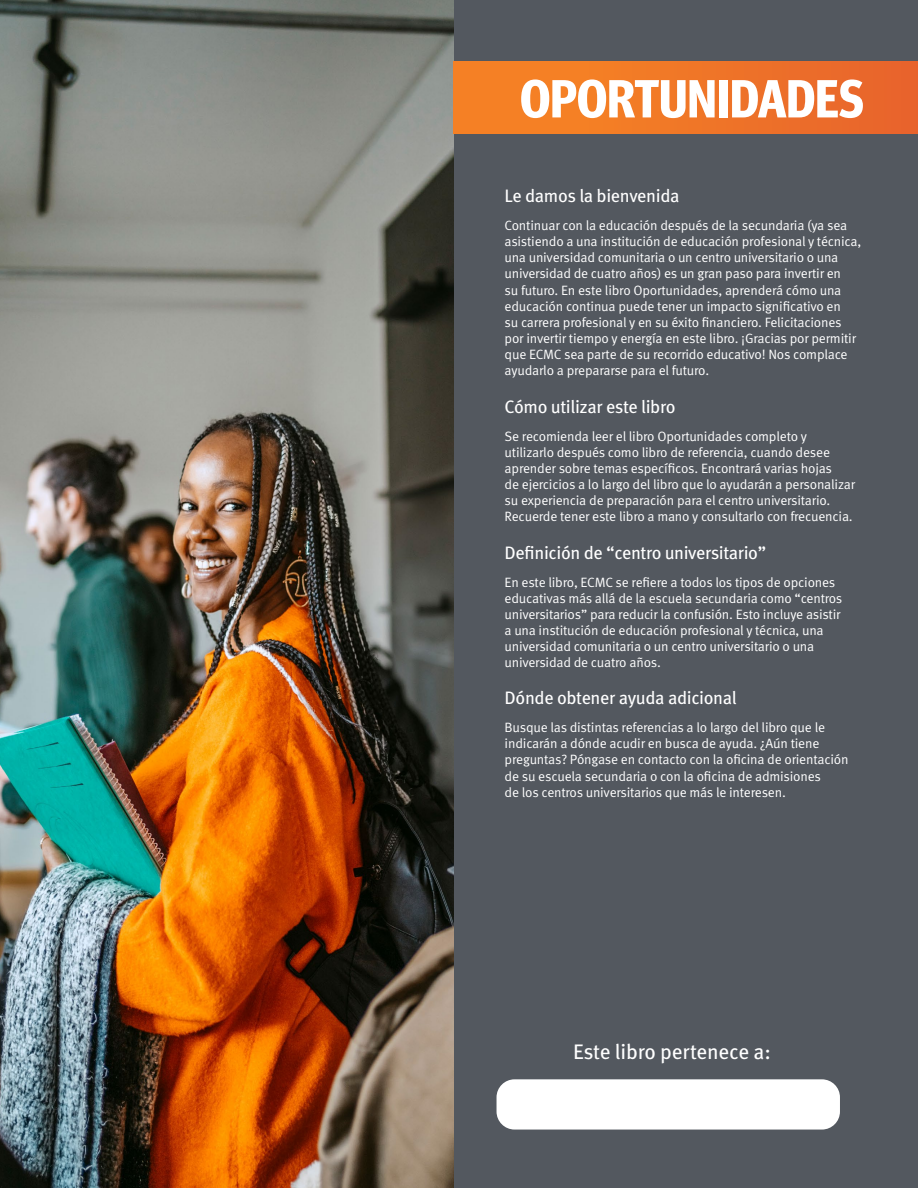
<style>
.page{position:relative;width:918px;height:1188px;background:#fff}
.page>*{position:absolute;margin:0;border:0;box-sizing:border-box;transform-origin:0 0}
.t1{font:700 condensed 53.55px "Meta Headline OT";color:#fff}
.t2{font:21px "Meta OT";letter-spacing:-.01em;color:#fff}
.t3{font:18px "Meta OT";letter-spacing:-.02em;color:#fff}
.t4{font:13.5px/16px "Meta OT Norm";letter-spacing:-.015em;color:#fff}
</style>
<div class="page">
<div style="left:449px;top:0;width:469px;height:1188px;background:#53585f"></div>
<img style="left:0;top:0;width:453px;height:1188px">
<div style="left:497px;top:1079px;width:343px;height:51px;background:#fff;border-radius:18px"></div>
<div style="left:453px;top:62px;width:465px;height:72px;background:linear-gradient(to right,#f88623,#e8652c)"></div>
<h1 class="t1" style="left:520px;top:67px;width:345px">OPORTUNIDADES</h1>
<h3 class="t3" style="left:505px;top:185px;width:176px">Le damos la bienvenida</h3>
<p class="t4" style="left:505px;top:218px;width:358px">Continuar con la educación después de la secundaria (ya sea asistiendo a una institución de educación profesional y técnica, una universidad comunitaria o un centro universitario o una universidad de cuatro años) es un gran paso para invertir en<br>su futuro. En este libro Oportunidades, aprenderá cómo una educación continua puede tener un impacto significativo en<br>su carrera profesional y en su éxito financiero. Felicitaciones por invertir tiempo y energía en este libro. ¡Gracias por permitir que ECMC sea parte de su recorrido educativo! Nos complace ayudarlo a prepararse para el futuro.</p>
<h3 class="t3" style="left:505px;top:396px;width:172px">Cómo utilizar este libro</h3>
<p class="t4" style="left:505px;top:428px;width:352px">Se recomienda leer el libro Oportunidades completo y utilizarlo después como libro de referencia, cuando desee aprender sobre temas específicos. Encontrará varias hojas<br>de ejercicios a lo largo del libro que lo ayudarán a personalizar su experiencia de preparación para el centro universitario.<br>Recuerde tener este libro a mano y consultarlo con frecuencia.</p>
<h3 class="t3" style="left:505px;top:541px;width:263px">Definición de “centro universitario”</h3>
<p class="t4" style="left:505px;top:574px;width:339px">En este libro, ECMC se refiere a todos los tipos de opciones educativas más allá de la escuela secundaria como “centros universitarios” para reducir la confusión. Esto incluye asistir a una institución de educación profesional y técnica, una universidad comunitaria o un centro universitario o una universidad de cuatro años.</p>
<h3 class="t3" style="left:505px;top:687px;width:234px">Dónde obtener ayuda adicional</h3>
<p class="t4" style="left:505px;top:720px;width:345px">Busque las distintas referencias a lo largo del libro que le indicarán a dónde acudir en busca de ayuda. ¿Aún tiene preguntas? Póngase en contacto con la oficina de orientación de su escuela secundaria o con la oficina de admisiones<br>de los centros universitarios que más le interesen.</p>
<h2 class="t2" style="left:573px;top:1039px;width:199px">Este libro pertenece a:</h2>
</div>
